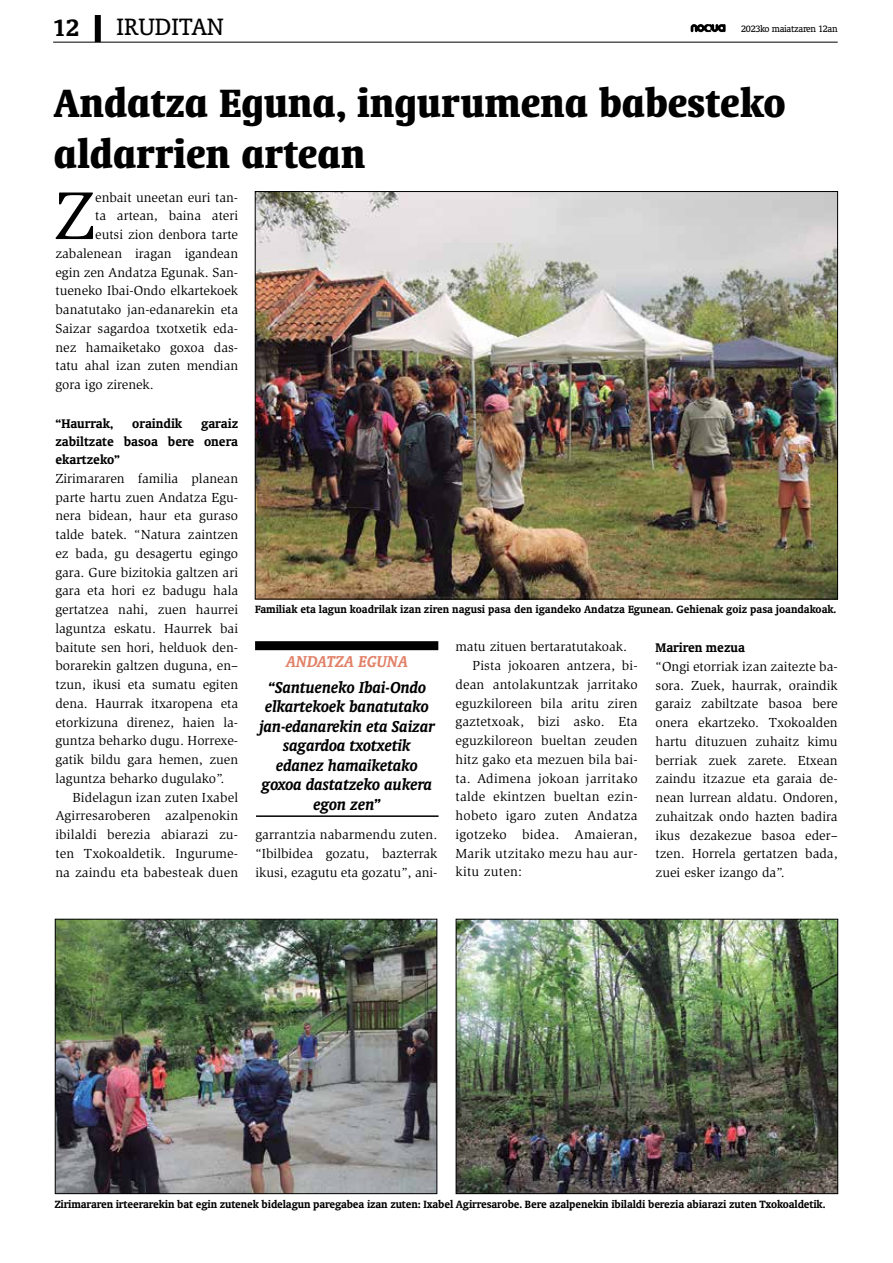
<style>
.page{position:relative;width:893px;height:1263px;background:#fff}
.page>*{position:absolute;margin:0;border:0;box-sizing:border-box;transform-origin:0 0}
.t1{font:69.45px "Slimbach";color:#000}
.t2{font:700 condensed 45px/51px "Oranda BT";letter-spacing:.01em;color:#000}
.t3{font:27px "Oranda BT";color:#000}
.t4{font:700 27px "Oranda BT";color:#000}
.t5{font:italic 700 18px/19.5px "Oranda BT";color:#000;text-align:center}
.t6{font:italic 700 18px "Oranda BT";color:#e18269}
.t7{font:700 14.25px/18px "Oranda BT";color:#000;text-align:justify}
.t8{font:13.5px/18.8px "Slimbach";color:#000;text-align:justify}
.t9{font:13.5px "Slimbach";letter-spacing:.02em;color:#000}
.t10{font:700 12px "Oranda BT";letter-spacing:-.01em;color:#000}
.t11{font:10.5px "Oranda BT";letter-spacing:-.03em;color:#000}
</style>
<div class="page">
<svg style="left:691px;top:24px;width:35px;height:8px"></svg>
<hr style="left:53px;top:42px;width:785px;height:1px;background:#000">
<div style="left:95px;top:15px;width:6px;height:27px;background:#000"></div>
<img style="left:257px;top:193px;width:579px;height:404px">
<img style="left:57px;top:921px;width:378px;height:271px">
<div style="left:55px;top:919px;width:382px;height:275px;border:1px solid #000"></div>
<img style="left:458px;top:921px;width:378px;height:271px">
<div style="left:456px;top:919px;width:382px;height:275px;border:1px solid #000"></div>
<div style="left:255px;top:641px;width:183px;height:9px;background:#000"></div>
<hr style="left:256px;top:815px;width:183px;height:2px;background:#000">
<h3 class="t3" style="left:117px;top:11px;width:109px">IRUDITAN</h3>
<p class="t11" style="left:741px;top:23px;width:98px">2023ko maiatzaren 12an</p>
<h3 class="t4" style="left:53px;top:12px;width:28px">12</h3>
<h3 class="t3" style="left:117px;top:12px;width:119px">PIL-P LEAN</h3>
<h2 class="t2" style="left:54px;top:77px;width:733px">Andatza Eguna, ingurumena babesteko aldarrien artean</h2>
<h1 class="t1" style="left:54px;top:176px;width:43px">Z</h1>
<p class="t8" style="left:95px;top:188px;width:144px">enbait uneetan euri tan-</p>
<p class="t8" style="left:95px;top:206px;width:144px">ta artean, baina ateri</p>
<p class="t8" style="left:95px;top:225px;width:144px">eutsi zion denbora tarte</p>
<p class="t8" style="left:55px;top:244px;width:184px">zabalenean iragan igandean</p>
<p class="t8" style="left:55px;top:263px;width:184px">egin zen Andatza Egunak. San-</p>
<p class="t8" style="left:55px;top:281px;width:184px">tueneko Ibai-Ondo elkartekoek</p>
<p class="t8" style="left:55px;top:300px;width:184px">banatutako jan-edanarekin eta</p>
<p class="t8" style="left:55px;top:319px;width:184px">Saizar sagardoa txotxetik eda-</p>
<p class="t8" style="left:55px;top:338px;width:184px">nez hamaiketako goxoa das-</p>
<p class="t8" style="left:55px;top:356px;width:184px">tatu ahal izan zuten mendian</p>
<p class="t8" style="left:55px;top:375px;width:100px">gora igo zirenek.</p>
<p class="t7" style="left:55px;top:414px;width:60px">“Haurrak,</p>
<p class="t7" style="left:132px;top:414px;width:51px">oraindik</p>
<p class="t7" style="left:55px;top:414px;width:184px;text-indent:146px">garaiz zabiltzate basoa bere onera ekartzeko”</p>
<p class="t8" style="left:55px;top:469px;width:184px">Zirimararen familia planean parte hartu zuen Andatza Egu&shy;nera bidean, haur eta guraso talde batek. “Natura zaintzen ez bada, gu desagertu egingo gara. Gure bizitokia galtzen ari gara eta hori ez badugu hala gertatzea nahi, zuen haurrei laguntza eskatu. Haurrek bai baitute sen hori, helduok den&shy;borarekin galtzen duguna, en– tzun, ikusi eta sumatu egiten dena. Haurrak itxaropena eta etorkizuna direnez, haien la&shy;guntza beharko dugu. Horrexe&shy;gatik bildu gara hemen, zuen laguntza beharko dugulako”.</p>
<p class="t8" style="left:55px;top:788px;width:184px;text-indent:17px">Bidelagun izan zuten Ixabel Agirresaroberen azalpenokin ibilaldi berezia abiarazi zu&shy;ten Txokoaldetik. Ingurume&shy;na zaindu eta babesteak duen</p>
<p class="t10" style="left:255px;top:602px;width:583px">Familiak eta lagun koadrilak izan ziren nagusi pasa den igandeko Andatza Egunean. Gehienak goiz pasa joandakoak.</p>
<p class="t8" style="left:455px;top:637px;width:173px">matu zituen bertaratutakoak.</p>
<p class="t8" style="left:472px;top:656px;width:167px">Pista jokoaren antzera, bi-</p>
<p class="t8" style="left:455px;top:675px;width:184px">dean antolakuntzak jarritako</p>
<p class="t8" style="left:455px;top:694px;width:184px">eguzkiloreen bila aritu ziren</p>
<p class="t8" style="left:455px;top:712px;width:184px">gaztetxoak, bizi asko. Eta</p>
<p class="t8" style="left:455px;top:731px;width:184px">eguzkiloreon bueltan zeuden</p>
<p class="t8" style="left:455px;top:750px;width:184px">hitz gako eta mezuen bila bai-</p>
<p class="t9" style="left:455px;top:770px;width:184px">ta. Adimena jokoan jarritako</p>
<p class="t9" style="left:455px;top:789px;width:184px">talde ekintzen bueltan ezin-</p>
<p class="t9" style="left:455px;top:808px;width:184px">hobeto igaro zuten Andatza</p>
<p class="t9" style="left:455px;top:827px;width:184px">igotzeko bidea. Amaieran,</p>
<p class="t9" style="left:455px;top:845px;width:184px">Marik utzitako mezu hau aur-</p>
<p class="t9" style="left:455px;top:864px;width:68px">kitu zuten:</p>
<p class="t7" style="left:656px;top:638px;width:91px">Mariren mezua</p>
<p class="t8" style="left:656px;top:657px;width:184px">“Ongi etorriak izan zaitezte ba&shy;sora. Zuek, haurrak, oraindik garaiz zabiltzate basoa bere onera ekartzeko. Txokoalden hartu dituzuen zuhaitz kimu berriak zuek zarete. Etxean zaindu itzazue eta garaia de&shy;nean lurrean aldatu. Ondoren, zuhaitzak ondo hazten badira ikus dezakezue basoa eder– tzen. Horrela gertatzen bada, zuei esker izango da”.</p>
<h3 class="t6" style="left:286px;top:651px;width:124px">ANDATZA EGUNA</h3>
<h3 class="t5" style="left:259px;top:677px;width:177px">“Santueneko Ibai-Ondo elkartekoek banatutako jan-edanarekin eta Saizar sagardoa txotxetik edanez hamaiketako goxoa dastatzeko aukera egon zen”</h3>
<p class="t8" style="left:255px;top:825px;width:184px">garrantzia nabarmendu zuten. “Ibilbidea gozatu, bazterrak ikusi, ezagutu eta gozatu”, ani-</p>
<p class="t10" style="left:55px;top:1197px;width:772px">Zirimararen irteerarekin bat egin zutenek bidelagun paregabea izan zuten: Ixabel Agirresarobe. Bere azalpenekin ibilaldi berezia abiarazi zuten Txokoaldetik.</p>
</div>
